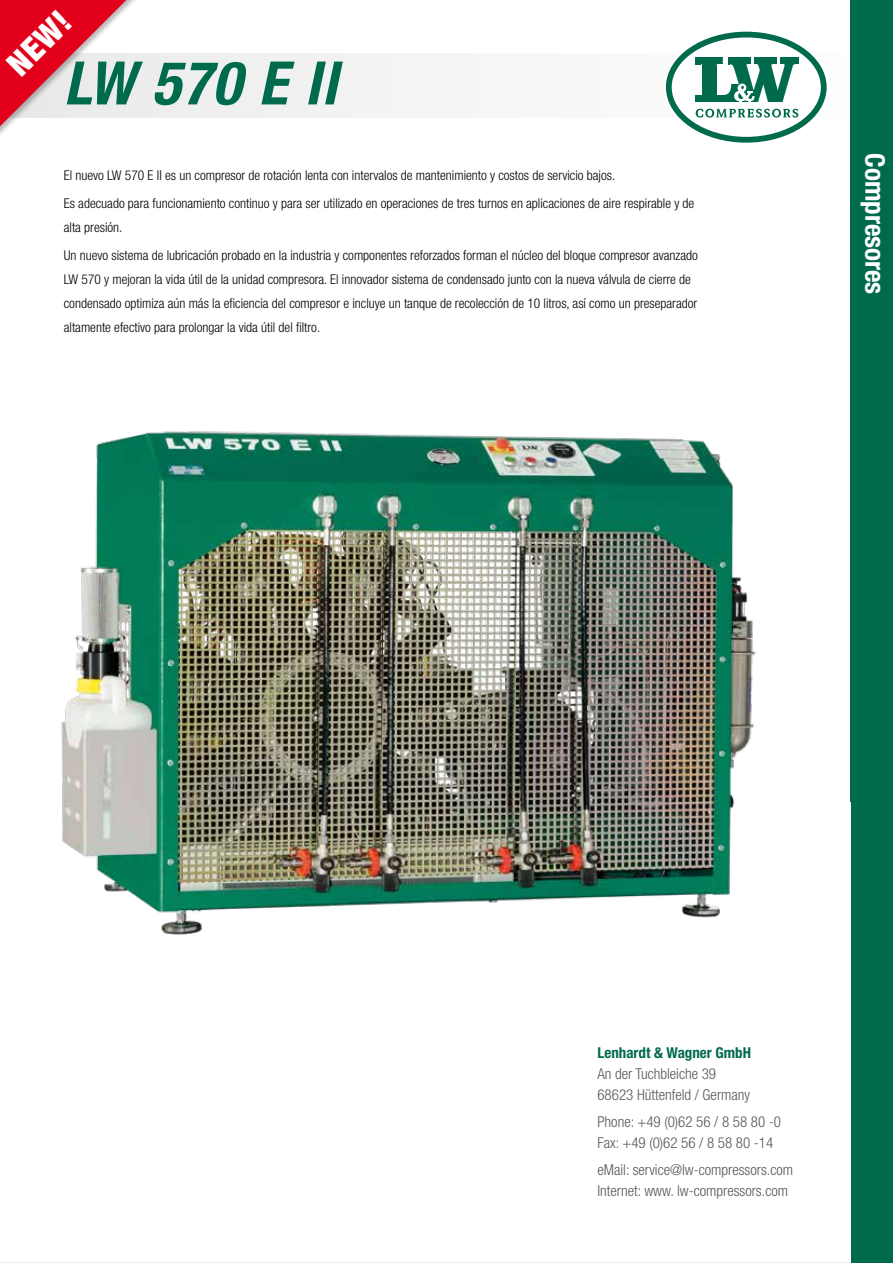
<style>
.page{position:relative;width:893px;height:1263px;background:#fff}
.page>*{position:absolute;margin:0;border:0;box-sizing:border-box;transform-origin:0 0}
.t1{font:italic 700 condensed 60px "Helvetica Neue LT Std";letter-spacing:.025em;color:#006a4d}
.t2{font:900 condensed 33px "Helvetica Neue LT Std";color:#fff}
.t3{font:700 condensed 27px "Helvetica Neue LT Std";color:#fff}
.t4{font:300 condensed 15px/21px "Helvetica Neue LT Std";color:#58585a}
.t5{font:700 condensed 15px "Helvetica Neue LT Std";color:#006a4d}
.t6{font:300 condensed 13.5px/28.2px "Helvetica Neue LT Std";color:#000}
</style>
<div class="page">
<div style="left:0;top:54px;width:893px;height:64px;background:#f4f4f5"></div>
<svg style="left:664px;top:30px;width:164px;height:114px"></svg>
<svg style="left:669px;top:35px;width:155px;height:105px;fill:#fff"></svg>
<div style="left:666px;top:32px;width:161px;height:111px;border:6px solid #006a4d;border-radius:50%"></div>
<svg style="left:695px;top:58px;width:104px;height:45px"></svg>
<svg style="left:696px;top:109px;width:102px;height:9px"></svg>
<div style="left:850px;top:0;width:43px;height:1263px;background:#006a4d"></div>
<img style="left:61px;top:431px;width:695px;height:504px">
<div style="left:0;top:0;width:152px;height:227px;background:#000;opacity:.27"></div>
<svg style="left:0;top:0;width:146px;height:221px"></svg>
<h2 class="t2" style="left:-1px;top:55px;width:76px;rotate:-45deg">NEW!</h2>
<h1 class="t1" style="left:64px;top:47px;width:275px">LW 570 E II</h1>
<p class="t6" style="left:64px;top:161px;width:632px">El nuevo LW 570 E II es un compresor de rotación lenta con intervalos de mantenimiento y costos de servicio bajos.<br>Es adecuado para funcionamiento continuo y para ser utilizado en operaciones de tres turnos en aplicaciones de aire respirable y de</p>
<p class="t6" style="left:64px;top:213px;width:636px">alta presión.<br>Un nuevo sistema de lubricación probado en la industria y componentes reforzados forman el núcleo del bloque compresor avanzado</p>
<p class="t6" style="left:64px;top:267px;width:635px;line-height:24px">LW 570 y mejoran la vida útil de la unidad compresora. El innovador sistema de condensado junto con la nueva válvula de cierre de condensado optimiza aún más la eficiencia del compresor e incluye un tanque de recolección de 10 litros, así como un preseparador altamente efectivo para prolongar la vida útil del filtro.</p>
<h3 class="t3" style="left:891px;top:153px;width:143px;rotate:90deg">Compresores</h3>
<p class="t5" style="left:597px;top:1043px;width:155px">Lenhardt &amp; Wagner GmbH</p>
<p class="t4" style="left:597px;top:1063px;width:154px">An der Tuchbleiche 39<br>68623 Hüttenfeld / Germany</p>
<p class="t4" style="left:597px;top:1111px;width:185px">Phone: +49 (0)62 56 / 8 58 80 -0<br>Fax: +49 (0)62 56 / 8 58 80 -14</p>
<p class="t4" style="left:597px;top:1159px;width:197px">eMail: service@lw-compressors.com<br>Internet: www. lw-compressors.com</p>
</div>
